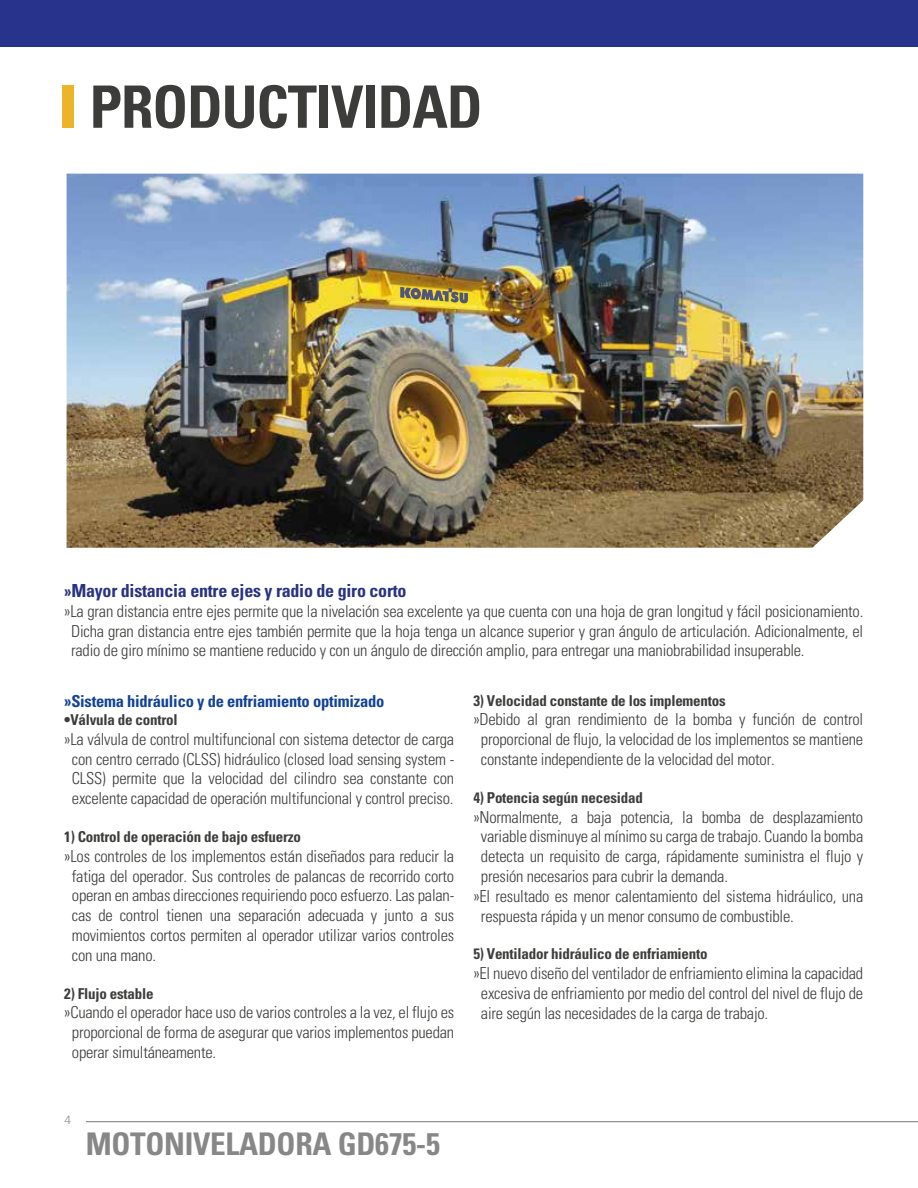
<style>
.page{position:relative;width:918px;height:1188px;background:#fff}
.page>*{position:absolute;margin:0;border:0;box-sizing:border-box;transform-origin:0 0}
.t1{font:700 condensed 58.5px "Univers";letter-spacing:-.02em;color:#3c3c3b}
.t2{font:700 condensed 31.2px "Univers";letter-spacing:-.01em;color:#878787}
.t3{font:700 condensed 18px "Univers";letter-spacing:-.015em;color:#283480}
.t4{font:300 condensed 16.5px/19.8px "Univers";letter-spacing:-.015em;color:#3d3d3b;text-align:justify}
.t5{font:700 condensed 16.5px "Univers";letter-spacing:-.015em;color:#134395}
.t6{font:700 condensed 15px "Univers";letter-spacing:-.015em;color:#3d3d3b}
.t7{font:300 12px "Univers";color:#878787}
.s1{font-size:16.5px}
</style>
<div class="page">
<img style="left:67px;top:174px;width:796px;height:374px">
<div style="left:62px;top:85px;width:11px;height:43px;background:#ecb42a"></div>
<svg style="left:400px;top:287px;width:68px;height:16px"></svg>
<hr style="left:86px;top:1121px;width:832px;height:1px;background:#878787">
<div style="left:0;top:0;width:918px;height:46px;background:#28348b"></div>
<h1 class="t1" style="left:90px;top:71px;width:395px">PRODUCTIVIDAD</h1>
<p class="t3" style="left:64px;top:580px;width:344px"><span class="s1">»</span>Mayor distancia entre ejes y radio de giro corto</p>
<p class="t4" style="left:71px;top:601px;width:794px;text-indent:-7px">»La gran distancia entre ejes permite que la nivelación sea excelente ya que cuenta con una hoja de gran longitud y fácil posicionamiento.<br>Dicha gran distancia entre ejes también permite que la hoja tenga un alcance superior y gran ángulo de articulación. Adicionalmente, el radio de giro mínimo se mantiene reducido y con un ángulo de dirección amplio, para entregar una maniobrabilidad insuperable.</p>
<p class="t5" style="left:64px;top:691px;width:322px">»Sistema hidráulico y de enfriamiento optimizado</p>
<p class="t6" style="left:64px;top:710px;width:115px">•Válvula de control</p>
<p class="t4" style="left:64px;top:729px;width:392px;text-align:center">»La válvula de control multifuncional con sistema detector de carga con centro cerrado (CLSS) hidráulico (closed load sensing system - CLSS) permite que la velocidad del cilindro sea constante con excelente capacidad de operación multifuncional y control preciso.</p>
<p class="t6" style="left:64px;top:827px;width:238px">1) Control de operación de bajo esfuerzo</p>
<p class="t4" style="left:72px;top:846px;width:384px;text-indent:-8px">»Los controles de los implementos están diseñados para reducir la fatiga del operador. Sus controles de palancas de recorrido corto operan en ambas direcciones requiriendo poco esfuerzo. Las palan&shy;cas de control tienen una separación adecuada y junto a sus movimientos cortos permiten al operador utilizar varios controles con una mano.</p>
<p class="t6" style="left:64px;top:984px;width:91px">2) Flujo estable</p>
<p class="t4" style="left:72px;top:1003px;width:384px;text-indent:-8px">»Cuando el operador hace uso de varios controles a la vez, el flujo es proporcional de forma de asegurar que varios implementos puedan operar simultáneamente.</p>
<p class="t6" style="left:473px;top:691px;width:254px">3) Velocidad constante de los implementos</p>
<p class="t4" style="left:481px;top:710px;width:384px;text-indent:-8px">»Debido al gran rendimiento de la bomba y función de control proporcional de flujo, la velocidad de los implementos se mantiene constante independiente de la velocidad del motor.</p>
<p class="t6" style="left:473px;top:788px;width:171px">4) Potencia según necesidad</p>
<p class="t4" style="left:473px;top:807px;width:391px">»Normalmente, a baja potencia, la bomba de desplazamiento</p>
<p class="t4" style="left:481px;top:827px;width:384px">variable disminuye al mínimo su carga de trabajo. Cuando la bomba</p>
<p class="t4" style="left:481px;top:847px;width:384px">detecta un requisito de carga, rápidamente suministra el flujo y</p>
<p class="t4" style="left:481px;top:866px;width:249px">presión necesarios para cubrir la demanda.</p>
<p class="t4" style="left:473px;top:886px;width:391px">»El resultado es menor calentamiento del sistema hidráulico, una</p>
<p class="t4" style="left:481px;top:906px;width:314px">respuesta rápida y un menor consumo de combustible.</p>
<p class="t6" style="left:473px;top:945px;width:236px">5) Ventilador hidráulico de enfriamiento</p>
<p class="t4" style="left:481px;top:964px;width:384px;text-indent:-8px">»El nuevo diseño del ventilador de enfriamiento elimina la capacidad excesiva de enfriamiento por medio del control del nivel de flujo de aire según las necesidades de la carga de trabajo.</p>
<p class="t7" style="left:64px;top:1112px;width:8px">4</p>
<h2 class="t2" style="left:86px;top:1125px;width:356px">MOTONIVELADORA GD675-5</h2>
</div>
